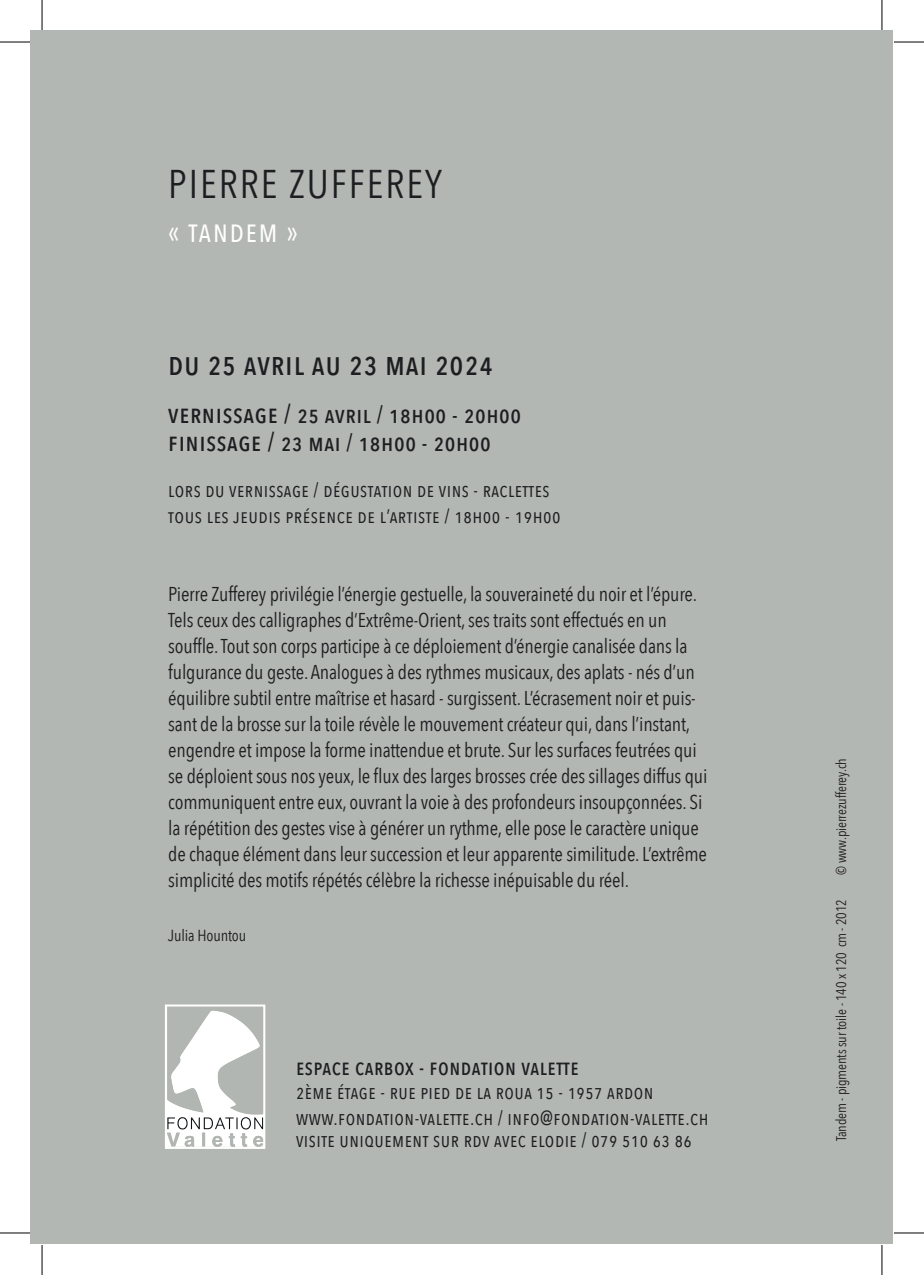
<style>
.page{position:relative;width:924px;height:1275px;background:#fff}
.page>*{position:absolute;margin:0;border:0;box-sizing:border-box;transform-origin:0 0}
.t1{font:40px "Avenir Next Condensed";letter-spacing:.05em;color:#1d1e21}
.t2{font:500 32px "Avenir Next Condensed";letter-spacing:.025em;color:#1d1e21}
.t3{font:32px "Avenir Next Condensed";color:#fff}
.t4{font:500 23.6px/28px "Avenir Next Condensed";letter-spacing:.025em;color:#1d1e21;scale:1.04 1}
.t5{font:500 22px "Avenir Next Condensed";letter-spacing:.025em;color:#1d1e21}
.t6{font:20px/26px "Avenir Next Condensed";letter-spacing:-.01em;color:#1d1e21}
.t7{font:20px/26px "Avenir Next Condensed";letter-spacing:.025em;color:#1d1e21}
.t8{font:19.6px "Avenir Next Condensed";letter-spacing:.025em;color:#1d1e21;scale:1.04 1}
.t9{font:16px "Avenir Next Condensed";letter-spacing:-.01em;color:#1d1e21}
.t10{font:14px "Avenir Next Condensed";letter-spacing:-.01em;color:#231f20}
.s1{font-size:25.4px}
</style>
<div class="page">
<div style="left:31px;top:31px;width:861px;height:1213px;background:#b3b7b3"></div>
<svg style="left:165px;top:1004px;width:101px;height:145px"></svg>
<hr style="left:0;top:42px;width:30px;height:1px;background:#000">
<hr style="left:893px;top:42px;width:30px;height:1px;background:#000">
<hr style="left:0;top:1232px;width:30px;height:1px;background:#000">
<hr style="left:893px;top:1232px;width:30px;height:1px;background:#000">
<hr style="left:42px;top:0;width:1px;height:30px;background:#000">
<hr style="left:42px;top:1245px;width:1px;height:30px;background:#000">
<hr style="left:881px;top:0;width:1px;height:30px;background:#000">
<hr style="left:881px;top:1245px;width:1px;height:30px;background:#000">
<h1 class="t1" style="left:168px;top:150px;width:275px">PIERRE ZUFFEREY</h1>
<h2 class="t3" style="left:168px;top:204px;width:131px">« tandem »</h2>
<h2 class="t2" style="left:168px;top:344px;width:326px">du 25 avril au 23 mai 2024</h2>
<p class="t4" style="left:168px;top:401px;width:340px"><span class="s1">vernissage /</span> 25 avril / 18h00 - 20h00 <span class="s1">finissage /</span> 23 mai / 18h00 - 20h00</p>
<p class="t7" style="left:168px;top:476px;width:382px">lors du vernissage / dégustation de vins - raclettes</p>
<p class="t8" style="left:168px;top:499px;width:378px">tous les jeudis présence de l’artiste / 18h00 - 19h00</p>
<p class="t6" style="left:168px;top:580px;width:540px">Pierre Zufferey privilégie l’énergie gestuelle, la souveraineté du noir et l’épure.<br>Tels ceux des calligraphes d’Extrême-Orient, ses traits sont effectués en un souffle. Tout son corps participe à ce déploiement d’énergie canalisée dans la fulgurance du geste. Analogues à des rythmes musicaux, des aplats - nés d’un équilibre subtil entre maîtrise et hasard - surgissent. L’écrasement noir et puis&shy;sant de la brosse sur la toile révèle le mouvement créateur qui, dans l’instant, engendre et impose la forme inattendue et brute. Sur les surfaces feutrées qui se déploient sous nos yeux, le flux des larges brosses crée des sillages diffus qui communiquent entre eux, ouvrant la voie à des profondeurs insoupçonnées. Si la répétition des gestes vise à générer un rythme, elle pose le caractère unique de chaque élément dans leur succession et leur apparente similitude. L’extrême simplicité des motifs répétés célèbre la richesse inépuisable du réel.</p>
<p class="t9" style="left:168px;top:922px;width:79px">Julia Hountou</p>
<p class="t5" style="left:296px;top:1054px;width:284px">espace carbox - fondation valette</p>
<p class="t7" style="left:296px;top:1078px;width:414px">2ème étage - rue pied de la roua 15 - 1957 ardon www.fondation-valette.ch / info@fondation-valette.ch</p>
<p class="t7" style="left:296px;top:1126px;width:397px">visite uniquement sur rdv avec elodie / 079 510 63 86</p>
<p class="t10" style="left:829px;top:874px;width:118px;rotate:-90deg">© www.pierrezufferey.ch</p>
<p class="t10" style="left:829px;top:1141px;width:244px;rotate:-90deg">Tandem - pigments sur toile - 140 x 120 cm - 2012</p>
</div>
